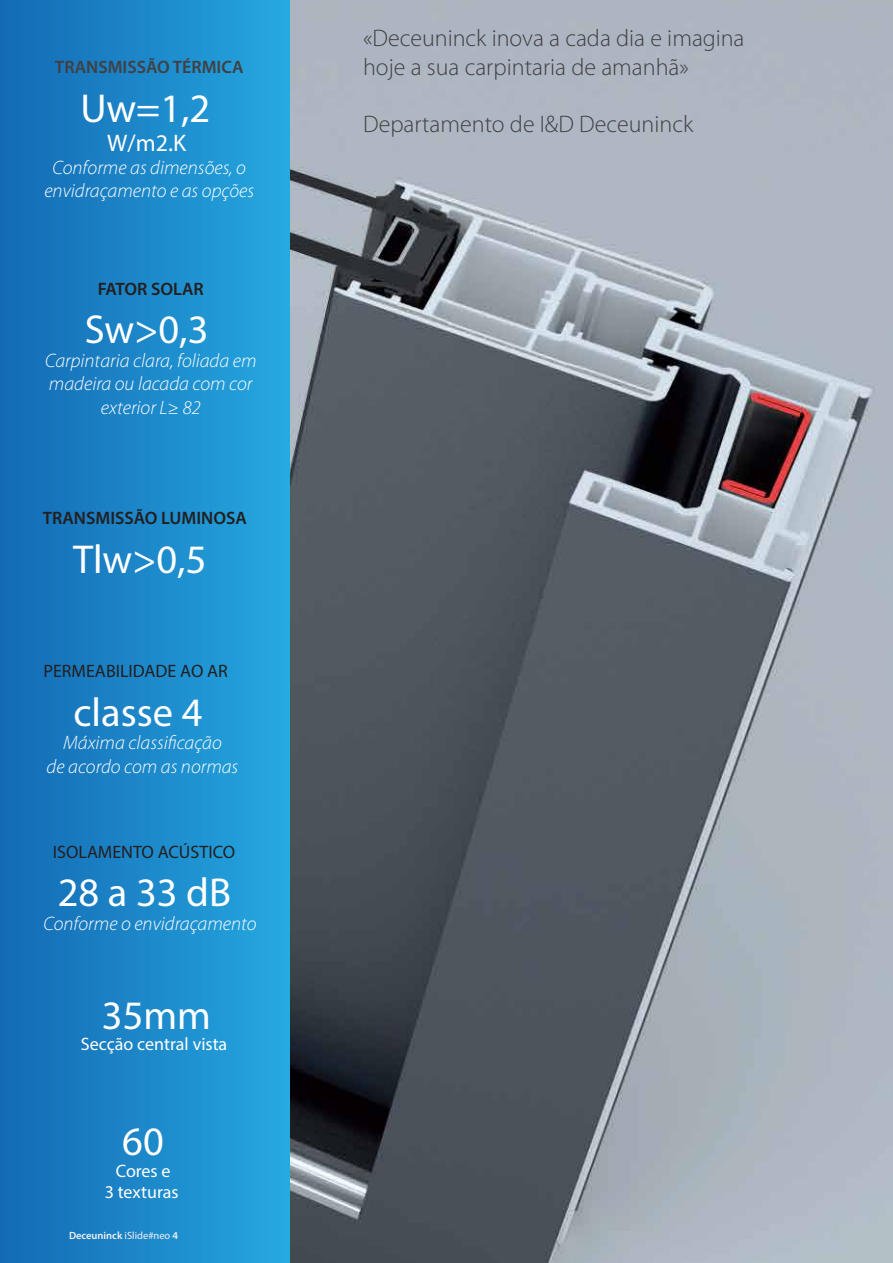
<style>
.page{position:relative;width:893px;height:1263px;background:#fff}
.page>*{position:absolute;margin:0;border:0;box-sizing:border-box;transform-origin:0 0}
.t1{font:700 40.5px "Myriad Pro";color:#fff}
.t2{font:300 24px/28.8px "Myriad Pro";color:#414042}
.t3{font:700 24px "Myriad Pro";color:#fff}
.t4{font:italic 300 19.5px/23.4px "Myriad Pro";color:#fff;text-align:center}
.t5{font:700 18px "Myriad Pro";color:#231f20}
.t6{font:700 18px/21.6px "Myriad Pro";color:#fff;text-align:center}
.t7{font:600 18px "Myriad Pro";color:#231f20}
.t8{font:600 18px "Myriad Pro";color:#414042}
.t9{font:600 10.5px "Myriad Pro";color:#f1f1f2}
.s1{font-weight:400}
</style>
<div class="page">
<img style="left:290px;top:0;width:603px;height:1263px">
<div style="left:0;top:0;width:290px;height:1263px;background:linear-gradient(to right,#1369b3,#26a8e0)"></div>
<p class="t8" style="left:55px;top:57px;width:190px">TRANSMISSÃO TÉRMICA</p>
<h1 class="t1" style="left:80px;top:83px;width:131px">Uw=1,2</h1>
<p class="t3" style="left:107px;top:128px;width:80px">W/m2.K</p>
<p class="t4" style="left:44px;top:156px;width:211px">Conforme as dimensões, o envidraçamento e as opções</p>
<p class="t7" style="left:98px;top:279px;width:108px">FATOR SOLAR</p>
<h1 class="t1" style="left:85px;top:305px;width:125px">Sw&gt;0,3</h1>
<p class="t4" style="left:45px;top:349px;width:213px">Carpintaria clara, foliada em madeira ou lacada com cor exterior L≥ 82</p>
<p class="t7" style="left:43px;top:508px;width:206px">TRANSMISSÃO LUMINOSA</p>
<h1 class="t1" style="left:73px;top:534px;width:135px">Tlw&gt;0,5</h1>
<p class="t5" style="left:44px;top:660px;width:186px">PERMEABILIDADE AO AR</p>
<h1 class="t1" style="left:74px;top:687px;width:130px">classe 4</h1>
<p class="t4" style="left:47px;top:732px;width:193px">Máxima classificação<br>de acordo com as normas</p>
<p class="t5" style="left:53px;top:840px;width:184px">ISOLAMENTO ACÚSTICO</p>
<h1 class="t1" style="left:58px;top:868px;width:175px">28 a 33 dB</h1>
<p class="t4" style="left:43px;top:912px;width:215px">Conforme o envidraçamento</p>
<h1 class="t1" style="left:102px;top:990px;width:111px">35mm</h1>
<p class="t6" style="left:81px;top:1033px;width:148px">Secção central vista</p>
<h1 class="t1" style="left:122px;top:1116px;width:43px">60</h1>
<p class="t6" style="left:105px;top:1159px;width:75px">Cores e<br>3 texturas</p>
<p class="t9" style="left:69px;top:1230px;width:111px">Deceuninck <span class="s1">iSlide#neo</span> 4</p>
<p class="t2" style="left:363px;top:24px;width:383px">«Deceuninck inova a cada dia e imagina hoje a sua carpintaria de amanhã»</p>
<p class="t2" style="left:363px;top:110px;width:332px">Departamento de I&amp;D Deceuninck</p>
</div>
